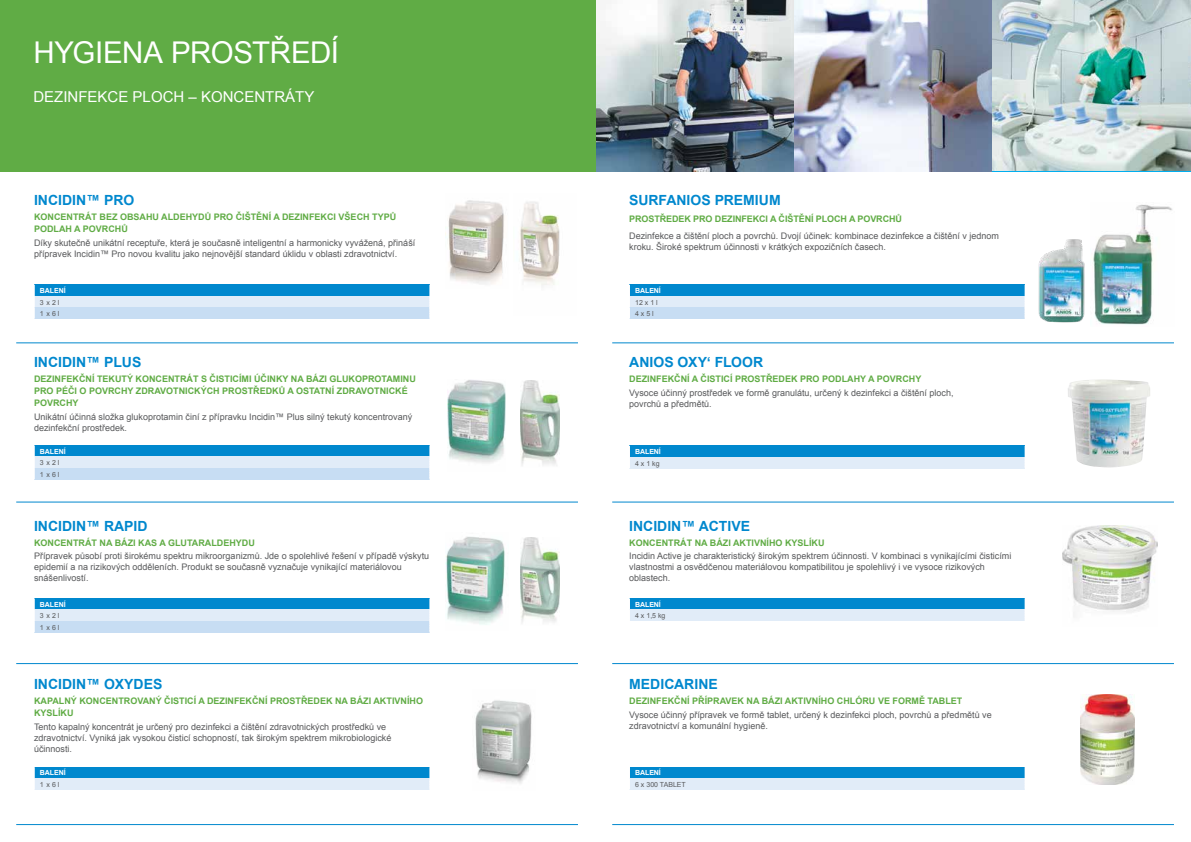
<style>
.page{position:relative;width:1191px;height:842px;background:#fff}
.page>*{position:absolute;margin:0;border:0;box-sizing:border-box;transform-origin:0 0}
.t1{font:30px "Arial";letter-spacing:-.015em;color:#fff}
.t2{font:15px "Arial";color:#fff}
.t3{font:700 14px "Arial";color:#0088ce}
.t4{font:9px/11px "Arial";color:#58595b}
.t5{font:700 9px/12px "Arial";color:#60ac45}
.t6{font:7px/11.3px "Arial";color:#58595b}
.t7{font:700 7px "Arial";letter-spacing:-.01em;color:#fff}
</style>
<div class="page">
<img style="left:595px;top:0;width:397px;height:171px">
<div style="left:0;top:0;width:595px;height:171px;background:#60ac45"></div>
<img style="left:448px;top:200px;width:56px;height:84px">
<img style="left:447px;top:380px;width:58px;height:83px">
<img style="left:446px;top:536px;width:59px;height:89px">
<img style="left:475px;top:700px;width:57px;height:84px">
<img style="left:520px;top:201px;width:40px;height:85px">
<img style="left:521px;top:380px;width:38px;height:86px">
<img style="left:521px;top:538px;width:38px;height:85px">
<img style="left:1068px;top:379px;width:82px;height:88px">
<img style="left:1062px;top:525px;width:95px;height:88px">
<img style="left:1080px;top:694px;width:54px;height:91px">
<hr style="left:612px;top:502px;width:562px;height:1px;background:#0088ce">
<hr style="left:16px;top:502px;width:562px;height:1px;background:#0088ce">
<hr style="left:612px;top:663px;width:562px;height:1px;background:#0088ce">
<hr style="left:16px;top:663px;width:562px;height:1px;background:#0088ce">
<hr style="left:612px;top:824px;width:562px;height:1px;background:#0088ce">
<hr style="left:16px;top:824px;width:562px;height:1px;background:#0088ce">
<hr style="left:16px;top:342px;width:562px;height:1px;background:#0088ce">
<hr style="left:612px;top:342px;width:562px;height:1px;background:#0088ce">
<div style="left:34px;top:285px;width:396px;height:11px;background:#0088ce"></div>
<div style="left:34px;top:296px;width:396px;height:11px;background:#e1ecf8"></div>
<div style="left:34px;top:307px;width:396px;height:12px;background:#c7ddf3"></div>
<svg style="left:34px;top:285px;width:1px;height:34px"></svg>
<div style="left:34px;top:445px;width:396px;height:12px;background:#0088ce"></div>
<div style="left:34px;top:457px;width:396px;height:11px;background:#e1ecf8"></div>
<div style="left:34px;top:468px;width:396px;height:11px;background:#c7ddf3"></div>
<svg style="left:34px;top:445px;width:1px;height:34px"></svg>
<div style="left:34px;top:598px;width:396px;height:12px;background:#0088ce"></div>
<div style="left:34px;top:610px;width:396px;height:11px;background:#e1ecf8"></div>
<div style="left:34px;top:621px;width:396px;height:11px;background:#c7ddf3"></div>
<svg style="left:34px;top:598px;width:1px;height:34px"></svg>
<div style="left:34px;top:767px;width:396px;height:11px;background:#0088ce"></div>
<div style="left:34px;top:778px;width:396px;height:12px;background:#e1ecf8"></div>
<svg style="left:34px;top:767px;width:1px;height:23px"></svg>
<div style="left:629px;top:285px;width:396px;height:11px;background:#0088ce"></div>
<div style="left:629px;top:296px;width:396px;height:11px;background:#e1ecf8"></div>
<div style="left:629px;top:307px;width:396px;height:12px;background:#c7ddf3"></div>
<svg style="left:629px;top:285px;width:1px;height:34px"></svg>
<svg style="left:1024px;top:285px;width:1px;height:34px"></svg>
<div style="left:629px;top:446px;width:396px;height:11px;background:#0088ce"></div>
<div style="left:629px;top:457px;width:396px;height:11px;background:#e1ecf8"></div>
<svg style="left:629px;top:446px;width:1px;height:22px"></svg>
<svg style="left:1024px;top:446px;width:1px;height:23px"></svg>
<div style="left:629px;top:598px;width:396px;height:12px;background:#0088ce"></div>
<div style="left:629px;top:610px;width:396px;height:11px;background:#e1ecf8"></div>
<svg style="left:629px;top:598px;width:1px;height:23px"></svg>
<svg style="left:1024px;top:598px;width:1px;height:22px"></svg>
<div style="left:629px;top:767px;width:396px;height:11px;background:#0088ce"></div>
<div style="left:629px;top:778px;width:396px;height:11px;background:#e1ecf8"></div>
<svg style="left:629px;top:767px;width:1px;height:22px"></svg>
<svg style="left:1024px;top:767px;width:1px;height:23px"></svg>
<img style="left:992px;top:0;width:199px;height:171px">
<img style="left:1093px;top:204px;width:80px;height:121px">
<img style="left:1038px;top:239px;width:47px;height:84px">
<h1 class="t1" style="left:33px;top:33px;width:307px">HYGIENA PROSTŘEDÍ</h1>
<h2 class="t2" style="left:33px;top:87px;width:282px">DEZINFEKCE PLOCH – KONCENTRÁTY</h2>
<h3 class="t3" style="left:34px;top:191px;width:102px">INCIDIN™ PRO</h3>
<p class="t5" style="left:34px;top:211px;width:364px">KONCENTRÁT BEZ OBSAHU ALDEHYDŮ PRO ČIŠTĚNÍ A DEZINFEKCI VŠECH TYPŮ<br>PODLAH A POVRCHŮ</p>
<p class="t4" style="left:34px;top:237px;width:383px">Díky skutečně unikátní receptuře, která je současně inteligentní a harmonicky vyvážená, přináší přípravek Incidin™ Pro novou kvalitu jako nejnovější standard úklidu v oblasti zdravotnictví.</p>
<p class="t7" style="left:40px;top:286px;width:27px">BALENÍ</p>
<p class="t6" style="left:40px;top:297px;width:21px">3 x 2 l<br>1 x 6 l</p>
<h3 class="t3" style="left:34px;top:353px;width:109px">INCIDIN™ PLUS</h3>
<p class="t5" style="left:34px;top:373px;width:383px">DEZINFEKČNÍ TEKUTÝ KONCENTRÁT S ČISTICÍMI ÚČINKY NA BÁZI GLUKOPROTAMINU<br>PRO PÉČI O POVRCHY ZDRAVOTNICKÝCH PROSTŘEDKŮ A OSTATNÍ ZDRAVOTNICKÉ<br>POVRCHY</p>
<p class="t4" style="left:34px;top:411px;width:380px">Unikátní účinná složka glukoprotamin činí z přípravku Incidin™ Plus silný tekutý koncentrovaný dezinfekční prostředek.</p>
<p class="t7" style="left:40px;top:446px;width:27px">BALENÍ</p>
<p class="t6" style="left:40px;top:457px;width:21px">3 x 2 l<br>1 x 6 l</p>
<h3 class="t3" style="left:34px;top:516px;width:115px">INCIDIN™ RAPID</h3>
<p class="t5" style="left:34px;top:537px;width:222px">KONCENTRÁT NA BÁZI KAS A GLUTARALDEHYDU</p>
<p class="t4" style="left:34px;top:551px;width:397px">Přípravek působí proti širokému spektru mikroorganizmů. Jde o spolehlivé řešení v případě výskytu epidemií a na rizikových odděleních. Produkt se současně vyznačuje vynikající materiálovou snášenlivostí.</p>
<p class="t7" style="left:40px;top:599px;width:27px">BALENÍ</p>
<p class="t6" style="left:40px;top:610px;width:21px">3 x 2 l<br>1 x 6 l</p>
<h3 class="t3" style="left:34px;top:675px;width:130px">INCIDIN™ OXYDES</h3>
<p class="t5" style="left:34px;top:695px;width:390px">KAPALNÝ KONCENTROVANÝ ČISTICÍ A DEZINFEKČNÍ PROSTŘEDEK NA BÁZI AKTIVNÍHO<br>KYSLÍKU</p>
<p class="t4" style="left:34px;top:721px;width:359px">Tento kapalný koncentrát je určený pro dezinfekci a čištění zdravotnických prostředků ve zdravotnictví. Vyniká jak vysokou čisticí schopností, tak širokým spektrem mikrobiologické účinnosti.</p>
<p class="t7" style="left:40px;top:768px;width:27px">BALENÍ</p>
<p class="t6" style="left:40px;top:779px;width:21px">1 x 6 l</p>
<h3 class="t3" style="left:629px;top:191px;width:153px">SURFANIOS PREMIUM</h3>
<p class="t5" style="left:629px;top:213px;width:274px">PROSTŘEDEK PRO DEZINFEKCI A ČIŠTĚNÍ PLOCH A POVRCHŮ</p>
<p class="t4" style="left:629px;top:230px;width:371px">Dezinfekce a čištění ploch a povrchů. Dvojí účinek: kombinace dezinfekce a čištění v jednom kroku. Široké spektrum účinnosti v krátkých expozičních časech.</p>
<p class="t7" style="left:635px;top:286px;width:27px">BALENÍ</p>
<p class="t6" style="left:635px;top:297px;width:24px">12 x 1 l<br>4 x 5 l</p>
<h3 class="t3" style="left:629px;top:353px;width:135px">ANIOS OXY‘ FLOOR</h3>
<p class="t5" style="left:629px;top:373px;width:294px">DEZINFEKČNÍ A ČISTICÍ PROSTŘEDEK PRO PODLAHY A POVRCHY</p>
<p class="t4" style="left:629px;top:387px;width:326px">Vysoce účinný prostředek ve formě granulátu, určený k dezinfekci a čištění ploch, povrchů a předmětů.</p>
<p class="t7" style="left:635px;top:447px;width:27px">BALENÍ</p>
<p class="t6" style="left:635px;top:458px;width:26px">4 x 1 kg</p>
<h3 class="t3" style="left:629px;top:516px;width:122px">INCIDIN™ ACTIVE</h3>
<p class="t5" style="left:629px;top:537px;width:197px">KONCENTRÁT NA BÁZI AKTIVNÍHO KYSLÍKU</p>
<p class="t4" style="left:629px;top:551px;width:384px">Incidin Active je charakteristický širokým spektrem účinnosti. V kombinaci s vynikajícími čisticími vlastnostmi a osvědčenou materiálovou kompatibilitou je spolehlivý i ve vysoce rizikových oblastech.</p>
<p class="t7" style="left:635px;top:599px;width:27px">BALENÍ</p>
<p class="t6" style="left:635px;top:610px;width:32px">4 x 1,5 kg</p>
<h3 class="t3" style="left:629px;top:675px;width:90px">MEDICARINE</h3>
<p class="t5" style="left:629px;top:695px;width:334px">DEZINFEKČNÍ PŘÍPRAVEK NA BÁZI AKTIVNÍHO CHLÓRU VE FORMĚ TABLET</p>
<p class="t4" style="left:629px;top:709px;width:364px">Vysoce účinný přípravek ve formě tablet, určený k dezinfekci ploch, povrchů a předmětů ve zdravotnictví a komunální hygieně.</p>
<p class="t7" style="left:635px;top:768px;width:27px">BALENÍ</p>
<p class="t6" style="left:635px;top:779px;width:52px">6 x 300 TABLET</p>
</div>
